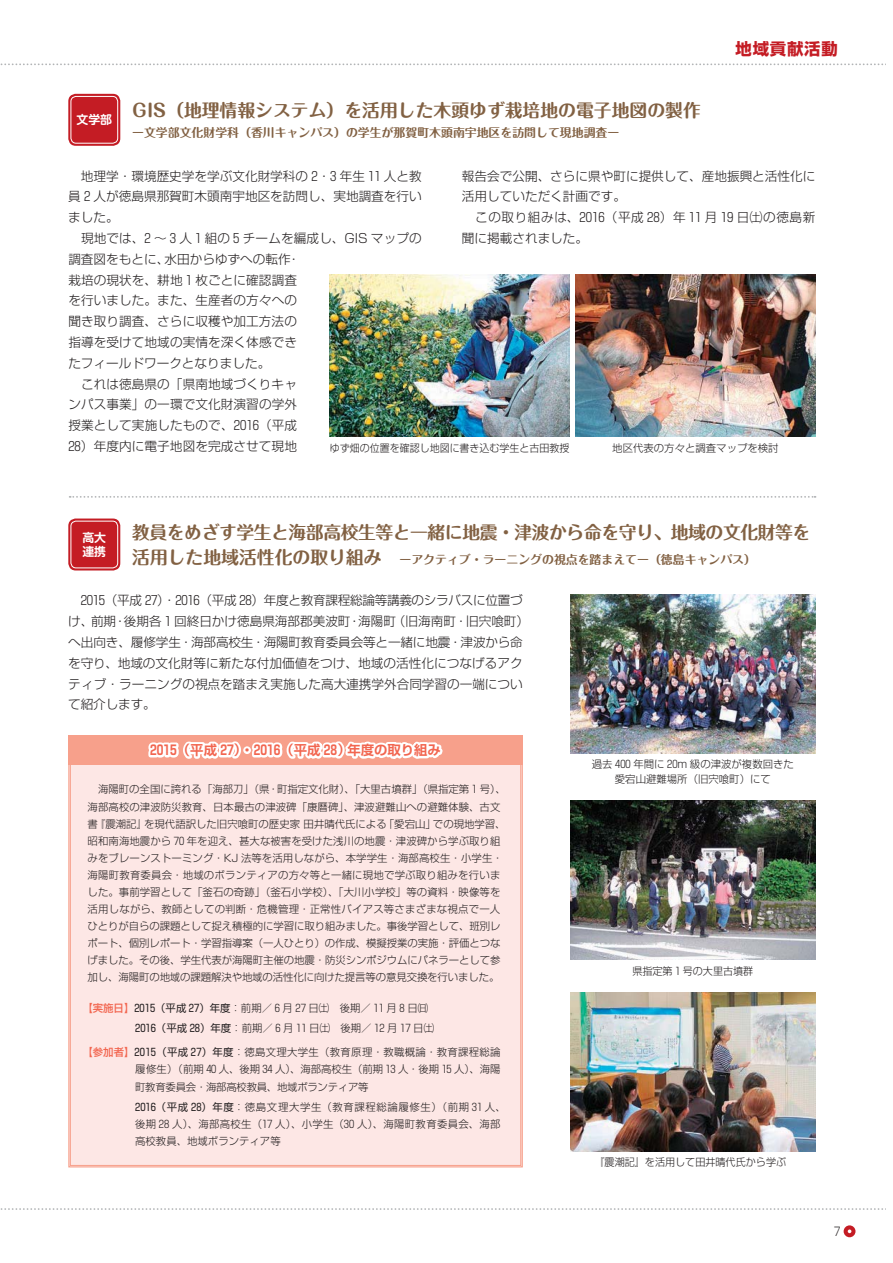
<style>
.page{position:relative;width:893px;height:1263px;background:#fff}
.page>*{position:absolute;margin:0;border:0;box-sizing:border-box;transform-origin:0 0}
.t1{font:17.85px "Maru Fo Pro Bold 90 msp RKSJ H";letter-spacing:-.025em;color:#826143}
.t2{font:17.85px "Maru Fo Pro Bold 90 msp RKSJ H";color:#826143}
.t3{font:16.35px "GJ Shin Go Pro N Bold 90 msp RKSJ H";letter-spacing:.05em;color:#c41c24}
.t4{font:13.35px "Shin Go Pr 6 De Bold 90 msp RKSJ H";color:#f26650}
.t5{font:12.6px/20.9px "Shin Go Pr 6 Light 90 msp RKSJ H";color:#231f20}
.t6{font:11.85px "Maru Fo Pro Bold 90 msp RKSJ H";color:#826143}
.t7{font:11.85px/14.9px "Shin M Go Pr 6 De Bold 90 msp RKSJ H";color:#fff}
.t8{font:11.85px "Shin Go Pr 6 Light 90 msp RKSJ H";color:#231f20;scale:.75 1}
.t9{font:10.35px/17.1px "Shin Go Pr 6 Light 90 msp RKSJ H";color:#231f20}
.t10{font:10.35px/17.1px "Shin Go Pr 6 Light 90 msp RKSJ H";letter-spacing:.03em;color:#231f20}
.t11{font:10.35px "Shin Go Pr 6 Light 90 msp RKSJ H";color:#231f20;scale:.96 1}
.s1{font-size:17.85px}
.s2{font-family:"Shin Go Pr 6 Medium 90 msp RKSJ H";color:#f26650}
.s3{font-family:"Shin Go Pr 6 Regular 90 msp RKSJ H"}
</style>
<div class="page">
<svg style="left:0;top:1208px;width:886px;height:2px"></svg>
<svg style="left:843px;top:1225px;width:12px;height:12px"></svg>
<div style="left:68px;top:765px;width:455px;height:403px;background:#fde7e5"></div>
<svg style="left:0;top:63px;width:886px;height:2px"></svg>
<svg style="left:68px;top:94px;width:52px;height:52px"></svg>
<div style="left:71px;top:96px;width:47px;height:47px;background:#c41c24;border-radius:5px"></div>
<div style="left:71px;top:96px;width:47px;height:48px;border:1px solid #fff;border-radius:5px"></div>
<img style="left:570px;top:801px;width:245px;height:159px">
<img style="left:570px;top:594px;width:245px;height:159px">
<img style="left:570px;top:992px;width:245px;height:159px">
<img style="left:330px;top:275px;width:239px;height:162px">
<img style="left:575px;top:275px;width:240px;height:162px">
<svg style="left:70px;top:496px;width:745px;height:2px"></svg>
<svg style="left:68px;top:519px;width:52px;height:52px"></svg>
<div style="left:71px;top:521px;width:47px;height:47px;background:#c41c24;border-radius:5px"></div>
<div style="left:71px;top:521px;width:47px;height:47px;border:1px solid #fff;border-radius:5px"></div>
<div style="left:68px;top:735px;width:455px;height:30px;background:#f7a08b"></div>
<svg style="left:148px;top:741px;width:93px;height:18px"></svg>
<div style="left:243px;top:746px;width:8px;height:8px;border:4px solid #fff;border-radius:50%"></div>
<svg style="left:249px;top:741px;width:197px;height:87px;background:#fce2de"></svg>
<p class="t7" style="left:76px;top:114px;width:37px">文学部</p>
<h1 class="t2" style="left:132px;top:104px;width:570px">GIS（地理情報システム）を活用した木頭ゆず栽培地の電子地図の製作</h1>
<p class="t6" style="left:132px;top:128px;width:489px">ー文学部文化財学科（香川キャンパス）の学生が那賀町木頭南宇地区を訪問して現地調査ー</p>
<h2 class="t3" style="left:735px;top:42px;width:104px">地域貢献活動</h2>
<p class="t5" style="left:68px;top:167px;width:355px">　地理学・環境歴史学を学ぶ文化財学科の 2・3 年生 11 人と教員 2 人が徳島県那賀町木頭南宇地区を訪問し、実地調査を行いました。<br>　現地では、2 ～ 3 人 1 組の 5 チームを編成し、GIS マップの調査図をもとに、水田からゆずへの転作・<br>栽培の現状を、耕地 1 枚ごとに確認調査<br>を行いました。また、生産者の方々への<br>聞き取り調査、さらに収穫や加工方法の<br>指導を受けて地域の実情を深く体感でき<br>たフィールドワークとなりました。<br>　これは徳島県の「県南地域づくりキャ<br>ンパス事業」の一環で文化財演習の学外<br>授業として実施したもので、2016（平成<br>28）年度内に電子地図を完成させて現地</p>
<p class="t5" style="left:462px;top:167px;width:355px">報告会で公開、さらに県や町に提供して、産地振興と活性化に活用していただく計画です。<br>　この取り組みは、2016（平成 28）年 11 月 19 日㈯の徳島新聞に掲載されました。</p>
<p class="t11" style="left:330px;top:444px;width:251px">ゆず畑の位置を確認し地図に書き込む学生と古田教授</p>
<p class="t9" style="left:612px;top:441px;width:168px">地区代表の方々と調査マップを検討</p>
<h1 class="t1" style="left:132px;top:525px;width:680px">教員をめざす学生と海部高校生等と一緒に地震・津波から命を守り、地域の文化財等を</h1>
<p class="t6" style="left:132px;top:555px;width:625px"><span class="s1">活用した地域活性化の取り組み　</span>ーアクティブ・ラーニングの視点を踏まえてー（徳島キャンパス）</p>
<p class="t5" style="left:68px;top:592px;width:462px">　2015（平成 27）・2016（平成 28）年度と教育課程総論等講義のシラバスに位置づけ、前期・後期各 1 回終日かけ徳島県海部郡美波町・海陽町（旧海南町・旧宍喰町）へ出向き、履修学生・海部高校生・海陽町教育委員会等と一緒に地震・津波から命を守り、地域の文化財等に新たな付加価値をつけ、地域の活性化につなげるアクティブ・ラーニングの視点を踏まえ実施した高大連携学外合同学習の一端について紹介します。</p>
<p class="t7" style="left:82px;top:531px;width:25px">高大連携</p>
<p class="t4" style="left:150px;top:745px;width:292px">2015（平成 27)・2016（平成 28) 年度の取り組み</p>
<p class="t9" style="left:88px;top:782px;width:420px">　海陽町の全国に誇れる「海部刀」（県・町指定文化財）、「大里古墳群」（県指定第 1 号）、海部高校の津波防災教育、日本最古の津波碑「康曆碑」、津波避難山への避難体験、古文書『震潮記』を現代語訳した旧宍喰町の歴史家 田井晴代氏による「愛宕山」での現地学習、昭和南海地震から 70 年を迎え、甚大な被害を受けた浅川の地震・津波碑から学ぶ取り組みをブレーンストーミング・KJ 法等を活用しながら、本学学生・海部高校生・小学生・海陽町教育委員会・地域のボランティアの方々等と一緒に現地で学ぶ取り組みを行いました。事前学習として「釜石の奇跡」（釜石小学校）、「大川小学校」等の資料・映像等を活用しながら、教師としての判断・危機管理・正常性バイアス等さまざまな視点で一人ひとりが自らの課題として捉え積極的に学習に取り組みました。事後学習として、班別レポート、個別レポート・学習指導案（一人ひとり）の作成、模擬授業の実施・評価とつなげました。その後、学生代表が海陽町主催の地震・防災シンポジウムにパネラーとして参加し、海陽町の地域の課題解決や地域の活性化に向けた提言等の意見交換を行いました。</p>
<p class="t9" style="left:135px;top:999px;width:300px;line-height:20.1px;text-indent:-53px"><span class="s2">【実施日】</span><span class="s3">2015（平成 27）年度</span>：前期／ 6 月 27 日㈯　後期／ 11 月 8 日㈰<br><span class="s3">2016（平成 28）年度</span>：前期／ 6 月 11 日㈯　後期／ 12 月 17 日㈯</p>
<p class="t9" style="left:135px;top:1045px;width:367px;text-align:justify;text-indent:-53px"><span class="s2">【参加者】</span><span class="s3">2015（平成 27）年度</span>：徳島文理大学生（教育原理・教職概論・教育課程総論履修生）（前期 40 人、後期 34 人）、海部高校生（前期 13 人・後期 15 人）、海陽町教育委員会・海部高校教員、地域ボランティア等</p>
<p class="t10" style="left:135px;top:1100px;width:372px"><span class="s3">2016（平成 28）年度</span>：徳島文理大学生（教育課程総論履修生）（前期 31 人、後期 28 人）、海部高校生（17 人）、小学生（30 人）、海陽町教育委員会、海部高校教員、地域ボランティア等</p>
<p class="t9" style="left:592px;top:758px;width:204px;line-height:14.9px;text-align:center">過去 400 年間に 20m 級の津波が複数回きた愛宕山避難場所（旧宍喰町）にて</p>
<p class="t9" style="left:632px;top:964px;width:122px">県指定第１号の大里古墳群</p>
<p class="t9" style="left:594px;top:1155px;width:193px">『震潮記』を活用して田井晴代氏から学ぶ</p>
<p class="t8" style="left:834px;top:1227px;width:11px">7</p>
</div>
